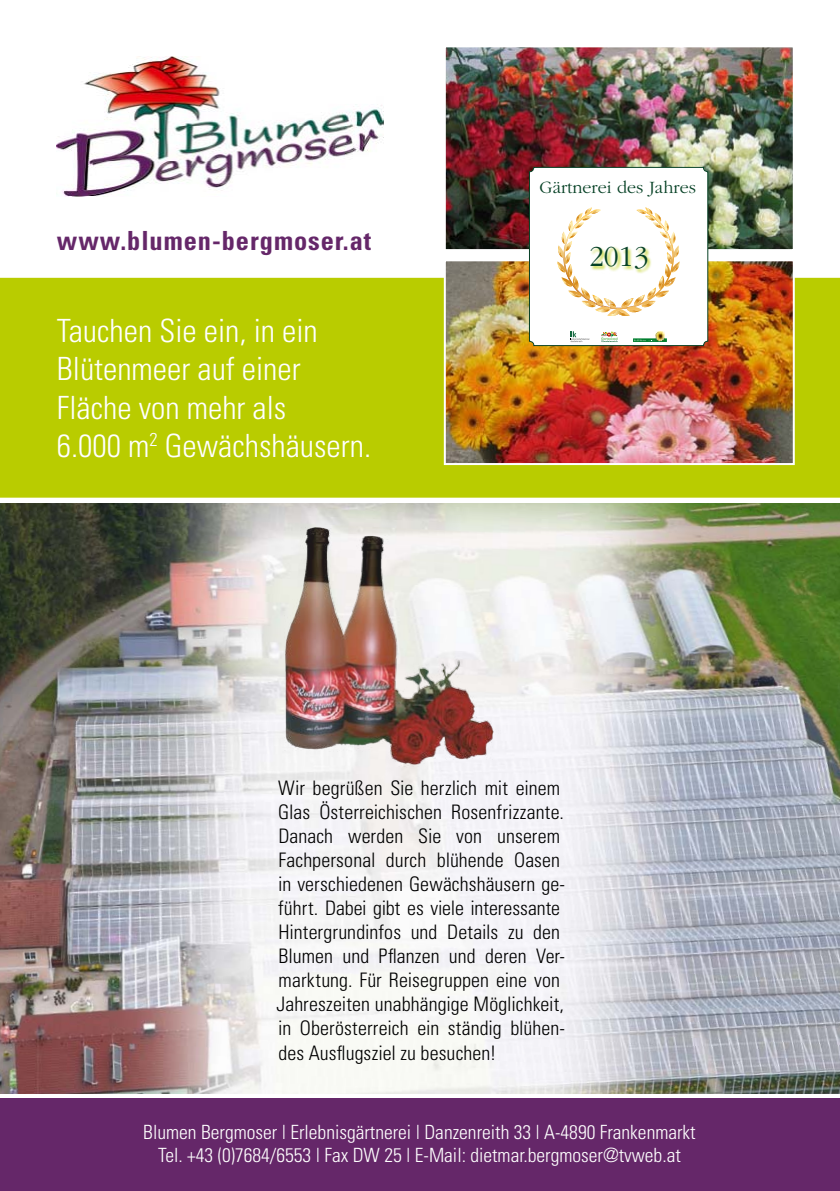
<style>
.page{position:relative;width:840px;height:1191px;background:#fff}
.page>*{position:absolute;margin:0;border:0;box-sizing:border-box;transform-origin:0 0}
.t1{font:300 condensed 32px/38.4px "Univers";color:#fff}
.t2{font:300 30.2px "Garamond";color:#064125}
.t3{font:700 condensed 26.4px "Univers";letter-spacing:.035em;color:#652769}
.t4{font:300 condensed 20px/24px "Univers";letter-spacing:.005em;color:#000}
.t5{font:300 condensed 19.6px/23.6px "Univers";color:#fff;text-align:center}
.t6{font:300 18px "Garamond";color:#064125}
</style>
<div class="page">
<img style="left:57px;top:57px;width:326px;height:140px">
<img style="left:0;top:503px;width:839px;height:590px">
<img style="left:446px;top:48px;width:345px;height:200px">
<div style="left:443px;top:45px;width:351px;height:206px;border:2px solid #fff"></div>
<img style="left:268px;top:511px;width:244px;height:269px">
<div style="left:0;top:1098px;width:839px;height:93px;background:#652769"></div>
<div style="left:0;top:278px;width:839px;height:219px;background:#b9cc00"></div>
<img style="left:446px;top:262px;width:345px;height:200px">
<div style="left:443px;top:259px;width:351px;height:206px;border:2px solid #fff"></div>
<div style="left:529px;top:167px;width:178px;height:178px;background:#fff;border-radius:4px"></div>
<div style="left:529px;top:167px;width:178px;height:179px;border:1px solid #064125;border-radius:4px"></div>
<svg style="left:557px;top:207px;width:122px;height:109px"></svg>
<div style="left:589px;top:246px;width:61px;height:27px;background:#b9cc00;opacity:.75"></div>
<svg style="left:633px;top:331px;width:33px;height:11px"></svg>
<svg style="left:570px;top:331px;width:19px;height:11px"></svg>
<svg style="left:601px;top:331px;width:16px;height:11px"></svg>
<h3 class="t3" style="left:57px;top:224px;width:315px">www.blumen-bergmoser.at</h3>
<h1 class="t1" style="left:57px;top:311px;width:315px">Tauchen Sie ein, in ein<br>Blütenmeer auf einer<br>Fläche von mehr als<br>6.000 m<sup>2</sup> Gewächshäusern.</h1>
<p class="t6" style="left:539px;top:178px;width:158px">Gärtnerei des Jahres</p>
<h2 class="t2" style="left:588px;top:241px;width:61px">2013</h2>
<p class="t4" style="left:276px;top:776px;width:290px">Wir begrüßen Sie herzlich mit einem Glas Österreichischen Rosenfrizzante.<br>Danach werden Sie von unserem Fachpersonal durch blühende Oasen in verschiedenen Gewächshäusern ge&shy;führt. Dabei gibt es viele interessante Hintergrundinfos und Details zu den Blumen und Pflanzen und deren Ver&shy;marktung. Für Reisegruppen eine von Jahreszeiten unabhängige Möglichkeit, in Oberösterreich ein ständig blühen&shy;des Ausflugsziel zu besuchen!</p>
<p class="t5" style="left:143px;top:1119px;width:553px">Blumen Bergmoser | Erlebnisgärtnerei | Danzenreith 33 | A-4890 Frankenmarkt<br>Tel. +43 (0)7684/6553 | Fax DW 25 | E-Mail: dietmar.bergmoser@tvweb.at</p>
</div>
